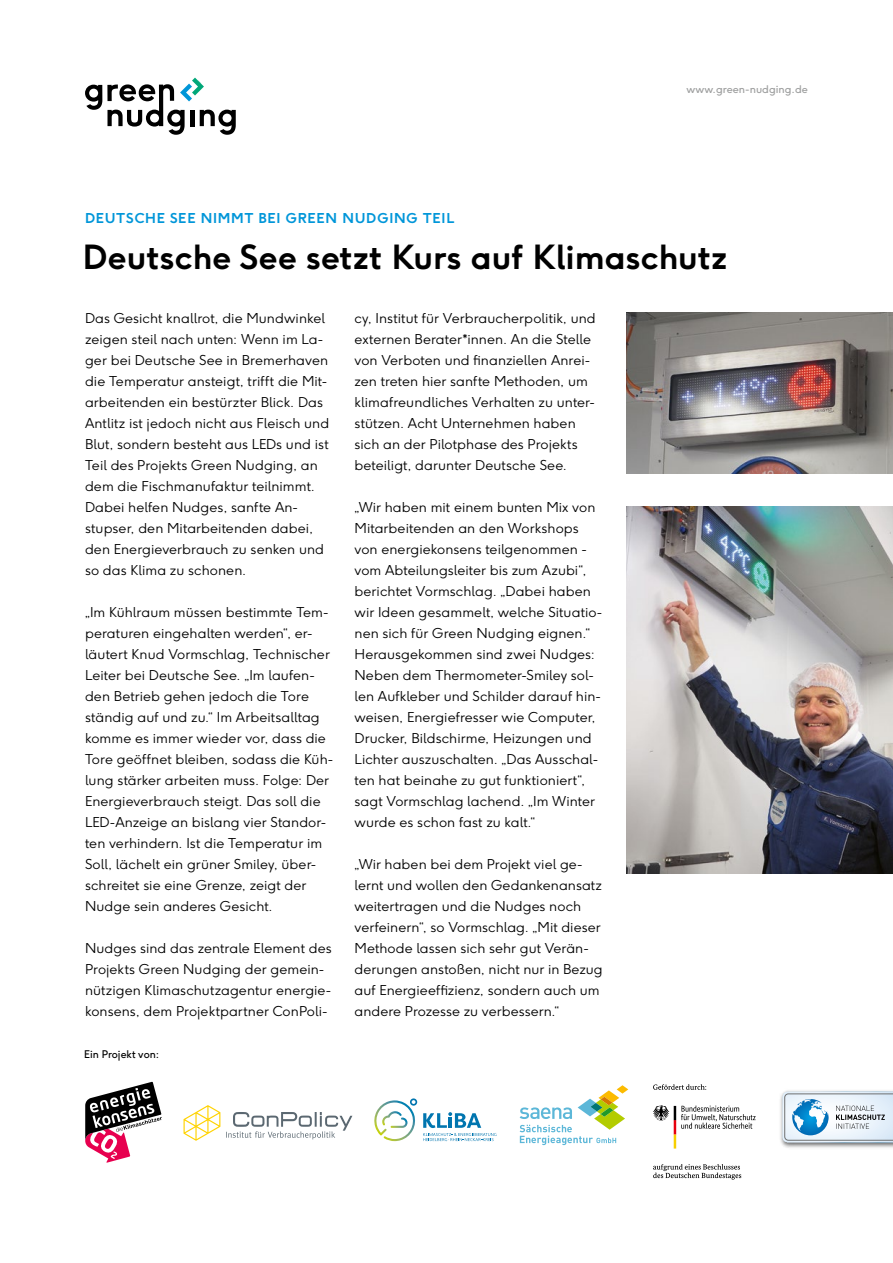
<style>
.page{position:relative;width:893px;height:1263px;background:#fff}
.page>*{position:absolute;margin:0;border:0;box-sizing:border-box;transform-origin:0 0}
.t1{font:700 33px "F37 Ginger";color:#000}
.t2{font:300 13.5px/21px "F37 Ginger";letter-spacing:.005em;color:#000}
.t3{font:700 13.5px "F37 Ginger";letter-spacing:.05em;color:#0096d9}
.t4{font:10.5px "F37 Ginger";color:#9d9e9e}
.t5{font:10.5px "F37 Ginger";color:#000}
</style>
<div class="page">
<svg style="left:85px;top:78px;width:151px;height:57px"></svg>
<svg style="left:85px;top:1082px;width:77px;height:81px"></svg>
<img style="left:780px;top:1090px;width:113px;height:58px">
<svg style="left:783px;top:1092px;width:110px;height:50px"></svg>
<svg style="left:653px;top:1084px;width:53px;height:6px"></svg>
<svg style="left:653px;top:1164px;width:88px;height:15px"></svg>
<svg style="left:653px;top:1105px;width:103px;height:43px"></svg>
<svg style="left:184px;top:1105px;width:36px;height:36px"></svg>
<svg style="left:226px;top:1112px;width:126px;height:27px"></svg>
<svg style="left:423px;top:1112px;width:73px;height:29px"></svg>
<img style="left:374px;top:1100px;width:41px;height:41px">
<svg style="left:410px;top:1098px;width:7px;height:8px"></svg>
<svg style="left:520px;top:1085px;width:108px;height:60px"></svg>
<img style="left:627px;top:506px;width:266px;height:368px">
<img style="left:627px;top:312px;width:266px;height:161px">
<p class="t3" style="left:85px;top:209px;width:371px">DEUTSCHE SEE NIMMT BEI GREEN NUDGING TEIL</p>
<p class="t4" style="left:686px;top:82px;width:123px">www.green-nudging.de</p>
<h1 class="t1" style="left:83px;top:235px;width:646px">Deutsche See setzt Kurs auf Klimaschutz</h1>
<p class="t2" style="left:85px;top:308px;width:246px">Das Gesicht knallrot, die Mundwinkel zeigen steil nach unten: Wenn im La&shy;ger bei Deutsche See in Bremerhaven die Temperatur ansteigt, trifft die Mit&shy;arbeitenden ein bestürzter Blick. Das Antlitz ist jedoch nicht aus Fleisch und Blut, sondern besteht aus LEDs und ist Teil des Projekts Green Nudging, an dem die Fischmanufaktur teilnimmt.<br>Dabei helfen Nudges, sanfte An&shy;stupser, den Mitarbeitenden dabei, den Energieverbrauch zu senken und so das Klima zu schonen.</p>
<p class="t2" style="left:85px;top:602px;width:250px">„Im Kühlraum müssen bestimmte Tem&shy;peraturen eingehalten werden“, er&shy;läutert Knud Vormschlag, Technischer Leiter bei Deutsche See. „Im laufen&shy;den Betrieb gehen jedoch die Tore ständig auf und zu.“ Im Arbeitsalltag komme es immer wieder vor, dass die Tore geöffnet bleiben, sodass die Küh&shy;lung stärker arbeiten muss. Folge: Der Energieverbrauch steigt. Das soll die LED-Anzeige an bislang vier Standor&shy;ten verhindern. Ist die Temperatur im Soll, lächelt ein grüner Smiley, über&shy;schreitet sie eine Grenze, zeigt der Nudge sein anderes Gesicht.</p>
<p class="t2" style="left:85px;top:938px;width:248px">Nudges sind das zentrale Element des Projekts Green Nudging der gemein&shy;nützigen Klimaschutzagentur energie&shy;konsens, dem Projektpartner ConPoli-</p>
<p class="t5" style="left:84px;top:1047px;width:77px">Ein Projekt von:</p>
<p class="t2" style="left:355px;top:308px;width:243px">cy, Institut für Verbraucherpolitik, und externen Berater*innen. An die Stelle von Verboten und finanziellen Anrei&shy;zen treten hier sanfte Methoden, um klimafreundliches Verhalten zu unter&shy;stützen. Acht Unternehmen haben sich an der Pilotphase des Projekts beteiligt, darunter Deutsche See.</p>
<p class="t2" style="left:355px;top:497px;width:249px">„Wir haben mit einem bunten Mix von Mitarbeitenden an den Workshops von energiekonsens teilgenommen - vom Abteilungsleiter bis zum Azubi“, berichtet Vormschlag. „Dabei haben wir Ideen gesammelt, welche Situatio&shy;nen sich für Green Nudging eignen.“ Herausgekommen sind zwei Nudges:<br>Neben dem Thermometer-Smiley sol&shy;len Aufkleber und Schilder darauf hin&shy;weisen, Energiefresser wie Computer, Drucker, Bildschirme, Heizungen und Lichter auszuschalten. „Das Ausschal&shy;ten hat beinahe zu gut funktioniert“, sagt Vormschlag lachend. „Im Winter wurde es schon fast zu kalt.“</p>
<p class="t2" style="left:355px;top:854px;width:250px">„Wir haben bei dem Projekt viel ge&shy;lernt und wollen den Gedankenansatz weitertragen und die Nudges noch verfeinern“, so Vormschlag. „Mit dieser Methode lassen sich sehr gut Verän&shy;derungen anstoßen, nicht nur in Bezug auf Energieeffizienz, sondern auch um andere Prozesse zu verbessern.“</p>
</div>
